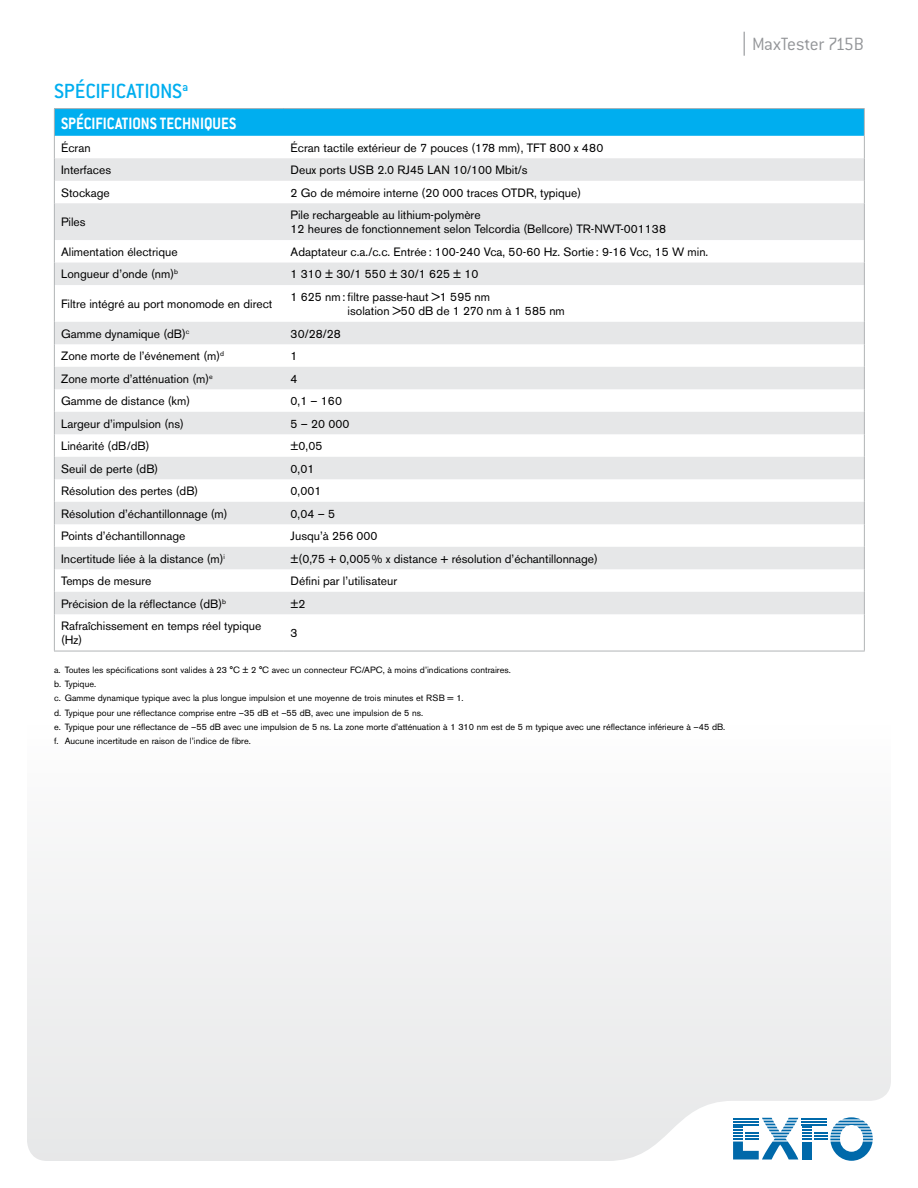
<style>
.page{position:relative;width:918px;height:1188px;background:#fff}
.page>*{position:absolute;margin:0;border:0;box-sizing:border-box;transform-origin:0 0}
.Titre{font:500 22.5px "Conduit ITC";letter-spacing:-.01em;color:#00aeef}
.t1{font:300 19.5px "Conduit ITC";letter-spacing:-.02em;color:#939598}
.Tableau_titre{font:700 18px "Conduit ITC";color:#fff;scale:.9 1}
.Tableau_texte{font:12px/14.2px "Akzidenz Grotesk BE";color:#000}
.t2{font:9px "Akzidenz Grotesk BE";color:#000}
</style>
<div class="page">
<div style="left:27px;top:872px;width:864px;height:289px;background:#eeefef"></div>
<svg style="left:744px;top:32px;width:1px;height:24px"></svg>
<svg style="left:733px;top:1117px;width:140px;height:44px"></svg>
<div style="left:54px;top:109px;width:810px;height:27px;background:#00aeef"></div>
<svg style="left:55px;top:158px;width:809px;height:456px;fill:#e6e7e8"></svg>
<hr style="left:54px;top:108px;width:230px;height:1px;background:#b1b4b6">
<hr style="left:284px;top:108px;width:581px;height:1px;background:#b1b4b6">
<svg style="left:54px;top:109px;width:1px;height:94px"></svg>
<svg style="left:864px;top:109px;width:1px;height:94px"></svg>
<hr style="left:54px;top:203px;width:1px;height:37px;background:#b1b4b6">
<hr style="left:864px;top:203px;width:1px;height:37px;background:#b1b4b6">
<svg style="left:54px;top:240px;width:1px;height:45px"></svg>
<svg style="left:864px;top:240px;width:1px;height:45px"></svg>
<hr style="left:54px;top:285px;width:1px;height:37px;background:#b1b4b6">
<hr style="left:864px;top:285px;width:1px;height:37px;background:#b1b4b6">
<svg style="left:54px;top:322px;width:1px;height:292px"></svg>
<svg style="left:864px;top:322px;width:1px;height:292px"></svg>
<hr style="left:54px;top:614px;width:1px;height:37px;background:#b1b4b6">
<hr style="left:864px;top:614px;width:1px;height:37px;background:#b1b4b6">
<hr style="left:54px;top:651px;width:230px;height:1px;background:#b1b4b6">
<hr style="left:284px;top:651px;width:581px;height:1px;background:#b1b4b6">
<p class="Titre" style="left:54px;top:78px;width:136px">SPÉCIFICATIONS<sup>a</sup></p>
<p class="Tableau_titre" style="left:61px;top:113px;width:196px">SPÉCIFICATIONS TECHNIQUES</p>
<p class="Tableau_texte" style="left:61px;top:140px;width:31px">Écran</p>
<p class="Tableau_texte" style="left:291px;top:140px;width:314px">Écran tactile extérieur de 7 pouces (178 mm), TFT 800 x 480</p>
<p class="Tableau_texte" style="left:61px;top:163px;width:52px">Interfaces</p>
<p class="Tableau_texte" style="left:291px;top:163px;width:238px">Deux ports USB 2.0 RJ45 LAN 10/100 Mbit/s</p>
<p class="Tableau_texte" style="left:61px;top:185px;width:50px">Stockage</p>
<p class="Tableau_texte" style="left:291px;top:185px;width:292px">2 Go de mémoire interne (20 000 traces OTDR, typique)</p>
<p class="Tableau_texte" style="left:61px;top:215px;width:26px">Piles</p>
<p class="Tableau_texte" style="left:291px;top:208px;width:377px">Pile rechargeable au lithium-polymère<br>12 heures de fonctionnement selon Telcordia (Bellcore) TR-NWT-001138</p>
<p class="Tableau_texte" style="left:61px;top:245px;width:118px">Alimentation électrique</p>
<p class="Tableau_texte" style="left:291px;top:245px;width:419px">Adaptateur c.a./c.c. Entrée: 100-240 Vca, 50-60 Hz. Sortie: 9-16 Vcc, 15 W min.</p>
<p class="Tableau_texte" style="left:61px;top:267px;width:118px">Longueur d’onde (nm)<sup>b</sup></p>
<p class="Tableau_texte" style="left:291px;top:267px;width:189px">1 310 ± 30/1 550 ± 30/1 625 ± 10</p>
<p class="Tableau_texte" style="left:61px;top:297px;width:213px">Filtre intégré au port monomode en direct</p>
<p class="Tableau_texte" style="left:348px;top:290px;width:219px;text-indent:-57px">1 625 nm: filtre passe-haut &gt;1 595 nm<br>isolation &gt;50 dB de 1 270 nm à 1 585 nm</p>
<p class="Tableau_texte" style="left:61px;top:326px;width:130px">Gamme dynamique (dB)<sup>c</sup></p>
<p class="Tableau_texte" style="left:291px;top:326px;width:52px">30/28/28</p>
<p class="Tableau_texte" style="left:61px;top:349px;width:164px">Zone morte de l’événement (m)<sup>d</sup></p>
<p class="Tableau_texte" style="left:291px;top:349px;width:8px">1</p>
<p class="Tableau_texte" style="left:61px;top:371px;width:153px">Zone morte d’atténuation (m)<sup>e</sup></p>
<p class="Tableau_texte" style="left:291px;top:371px;width:8px">4</p>
<p class="Tableau_texte" style="left:61px;top:394px;width:131px">Gamme de distance (km)</p>
<p class="Tableau_texte" style="left:291px;top:394px;width:53px">0,1 – 160</p>
<p class="Tableau_texte" style="left:61px;top:416px;width:124px">Largeur d’impulsion (ns)</p>
<p class="Tableau_texte" style="left:291px;top:416px;width:60px">5 – 20 000</p>
<p class="Tableau_texte" style="left:61px;top:439px;width:90px">Linéarité (dB/dB)</p>
<p class="Tableau_texte" style="left:291px;top:439px;width:33px">±0,05</p>
<p class="Tableau_texte" style="left:61px;top:461px;width:99px">Seuil de perte (dB)</p>
<p class="Tableau_texte" style="left:291px;top:461px;width:25px">0,01</p>
<p class="Tableau_texte" style="left:61px;top:484px;width:139px">Résolution des pertes (dB)</p>
<p class="Tableau_texte" style="left:291px;top:484px;width:32px">0,001</p>
<p class="Tableau_texte" style="left:61px;top:506px;width:168px">Résolution d’échantillonnage (m)</p>
<p class="Tableau_texte" style="left:291px;top:506px;width:46px">0,04 – 5</p>
<p class="Tableau_texte" style="left:61px;top:529px;width:126px">Points d’échantillonnage</p>
<p class="Tableau_texte" style="left:291px;top:529px;width:88px">Jusqu’à 256 000</p>
<p class="Tableau_texte" style="left:61px;top:551px;width:165px">Incertitude liée à la distance (m)<sup>i</sup></p>
<p class="Tableau_texte" style="left:291px;top:551px;width:309px">±(0,75 + 0,005% x distance + résolution d’échantillonnage)</p>
<p class="Tableau_texte" style="left:61px;top:574px;width:92px">Temps de mesure</p>
<p class="Tableau_texte" style="left:291px;top:574px;width:108px">Défini par l’utilisateur</p>
<p class="Tableau_texte" style="left:61px;top:596px;width:166px">Précision de la réflectance (dB)<sup>b</sup></p>
<p class="Tableau_texte" style="left:291px;top:596px;width:16px">±2</p>
<p class="Tableau_texte" style="left:61px;top:619px;width:202px">Rafraîchissement en temps réel typique (Hz)</p>
<p class="Tableau_texte" style="left:291px;top:626px;width:8px">3</p>
<p class="t2" style="left:54px;top:664px;width:458px">a. Toutes les spécifications sont valides à 23 °C ± 2 °C avec un connecteur FC/APC, à moins d’indications contraires.</p>
<p class="t2" style="left:54px;top:678px;width:44px">b. Typique.</p>
<p class="t2" style="left:54px;top:693px;width:411px">c. Gamme dynamique typique avec la plus longue impulsion et une moyenne de trois minutes et RSB = 1.</p>
<p class="t2" style="left:54px;top:707px;width:371px">d. Typique pour une réflectance comprise entre –35 dB et –55 dB, avec une impulsion de 5 ns.</p>
<p class="t2" style="left:54px;top:721px;width:673px">e. Typique pour une réflectance de –55 dB avec une impulsion de 5 ns. La zone morte d’atténuation à 1 310 nm est de 5 m typique avec une réflectance inférieure à –45 dB.</p>
<p class="t2" style="left:54px;top:736px;width:198px">f. Aucune incertitude en raison de l’indice de fibre.</p>
<h2 class="t1" style="left:752px;top:33px;width:113px">MaxTester 715B</h2>
</div>
